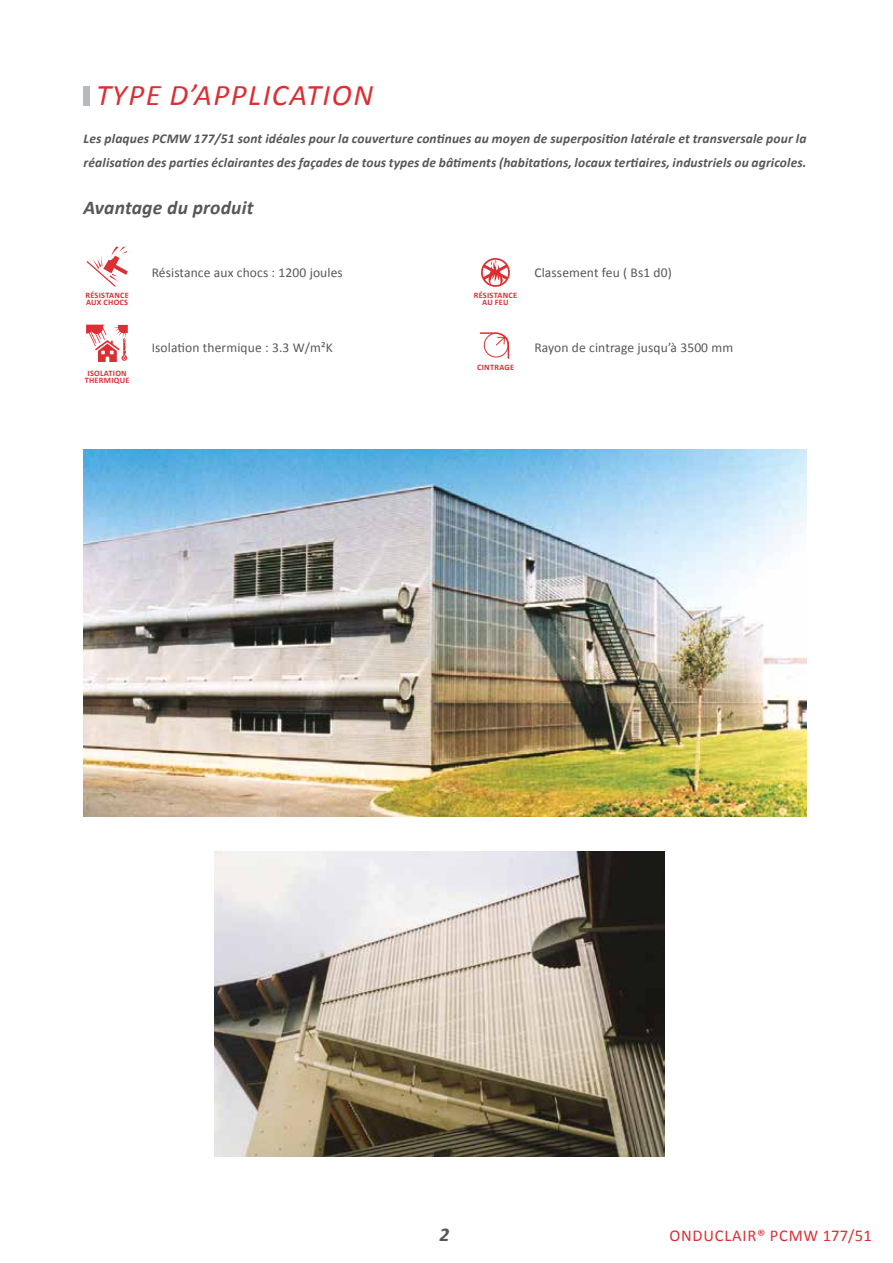
<style>
.page{position:relative;width:893px;height:1263px;background:#fff}
.page>*{position:absolute;margin:0;border:0;box-sizing:border-box;transform-origin:0 0}
.t1{font:italic 30px "Calibri";letter-spacing:.05em;color:#dc2f34}
.t2{font:italic 700 19.5px "Calibri";letter-spacing:.01em;color:#575756}
.t3{font:16.5px "Calibri";letter-spacing:.05em;color:#dc2f34}
.t4{font:italic 700 13.5px/23.4px "Calibri";letter-spacing:.01em;color:#575756}
.t5{font:13.5px "Calibri";letter-spacing:.01em;color:#575756}
.t6{font:700 8.4px/7.6px "Calibri";letter-spacing:.03em;color:#dc2f34;text-align:center}
</style>
<div class="page">
<div style="left:84px;top:86px;width:6px;height:19px;background:#b4babf"></div>
<img style="left:214px;top:851px;width:451px;height:306px">
<img style="left:84px;top:450px;width:722px;height:366px">
<svg style="left:86px;top:247px;width:42px;height:40px"></svg>
<svg style="left:86px;top:325px;width:42px;height:37px"></svg>
<svg style="left:479px;top:332px;width:31px;height:27px"></svg>
<div style="left:481px;top:258px;width:29px;height:29px;border:2px solid #dc2f34;border-radius:50%"></div>
<svg style="left:481px;top:260px;width:29px;height:25px"></svg>
<h1 class="t1" style="left:96px;top:75px;width:279px">TYPE D’APPLICATION</h1>
<p class="t4" style="left:84px;top:127px;width:724px">Les plaques PCMW 177/51 sont idéales pour la couverture continues au moyen de superposition latérale et transversale pour la réalisation des parties éclairantes des façades de tous types de bâtiments (habitations, locaux tertiaires, industriels ou agricoles.</p>
<h2 class="t2" style="left:84px;top:195px;width:171px">Avantage du produit</h2>
<p class="t6" style="left:85px;top:291px;width:45px;text-align:left">RÉSISTANCE<br>AUX CHOCS</p>
<p class="t6" style="left:85px;top:369px;width:46px">ISOLATION<br>THERMIQUE</p>
<p class="t5" style="left:152px;top:264px;width:193px">Résistance aux chocs : 1200 joules</p>
<p class="t5" style="left:152px;top:339px;width:183px">Isolation thermique : 3.3 W/m²K</p>
<p class="t6" style="left:474px;top:291px;width:45px">RÉSISTANCE<br>AU FEU</p>
<p class="t6" style="left:477px;top:363px;width:39px">CINTRAGE</p>
<p class="t5" style="left:534px;top:264px;width:139px">Classement feu ( Bs1 d0)</p>
<p class="t5" style="left:534px;top:339px;width:200px">Rayon de cintrage jusqu’à 3500 mm</p>
<h2 class="t2" style="left:439px;top:1222px;width:11px">2</h2>
<p class="t3" style="left:669px;top:1225px;width:204px">ONDUCLAIR® PCMW 177/51</p>
</div>
